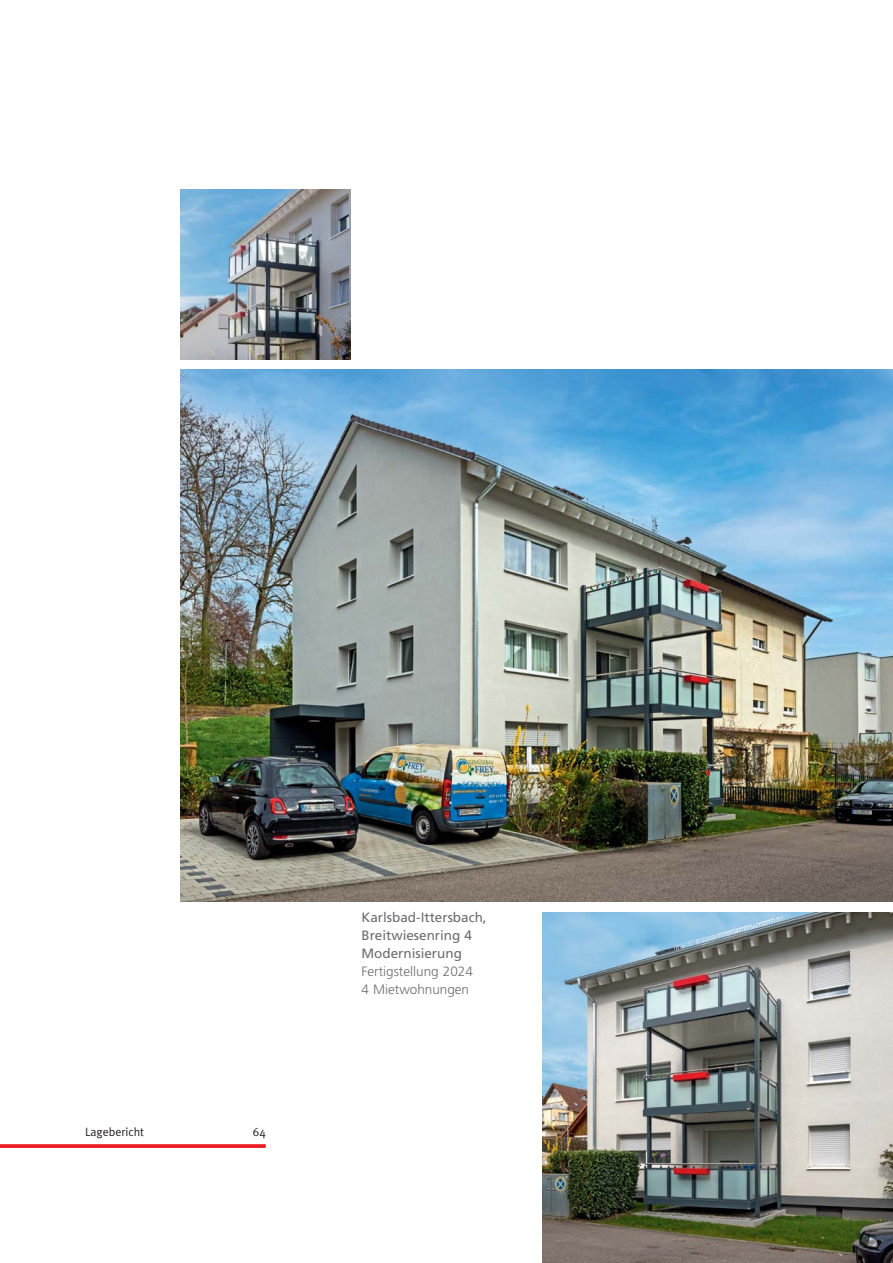
<style>
.page{position:relative;width:893px;height:1263px;background:#fff}
.page>*{position:absolute;margin:0;border:0;box-sizing:border-box;transform-origin:0 0}
.t1{font:13.5px/18px "Frutiger";color:#6d6e70}
.t2{font:300 13.5px/18px "Frutiger";color:#6d6e70}
.t3{font:12px "Meta Plus Normal";color:#231f20}
</style>
<div class="page">
<svg style="left:0;top:1144px;width:266px;height:4px"></svg>
<img style="left:542px;top:912px;width:351px;height:351px">
<img style="left:181px;top:189px;width:170px;height:170px">
<img style="left:181px;top:370px;width:712px;height:531px">
<p class="t3" style="left:85px;top:1128px;width:61px">Lagebericht</p>
<p class="t3" style="left:253px;top:1128px;width:14px">64</p>
<p class="t1" style="left:361px;top:910px;width:127px">Karlsbad-Ittersbach,<br>Breitwiesenring 4<br>Modernisierung</p>
<p class="t2" style="left:361px;top:964px;width:113px">Fertigstellung 2024<br>4 Mietwohnungen</p>
</div>
